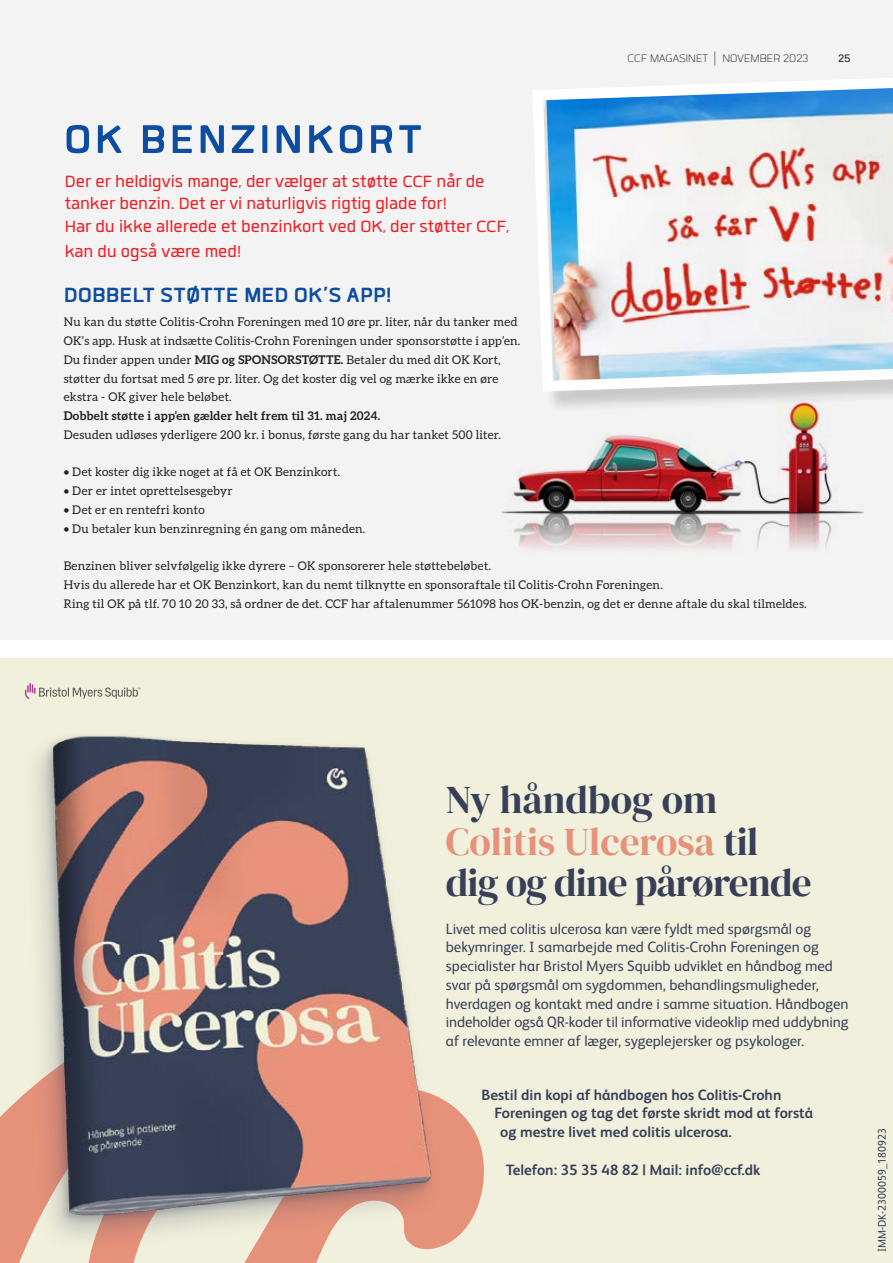
<style>
.page{position:relative;width:893px;height:1263px;background:#fff}
.page>*{position:absolute;margin:0;border:0;box-sizing:border-box;transform-origin:0 0}
.RUBRIK{font:700 55.5px "Quan";letter-spacing:.05em;color:#0d4da1}
.t1{font:39.3px/41.1px "DM Serif Display";letter-spacing:-.005em;color:#384059}
.RUBRIK-2{font:700 28.5px "Quan";letter-spacing:-.005em;color:#0d4da1}
.RUBRIK-3{font:22.5px/22.5px "Quan";color:#ee1d23}
.t2{font:15px/18.8px "BMS Humanity";color:#384059}
.t3{font:700 15px "BMS Humanity";color:#384059}
.t4{font:300 15px "Quan";color:#231f20}
.t5{font:15px "Quan";color:#231f20}
.BRØD_u_indryk{font:12px "Aleo";letter-spacing:.02em;color:#231f20}
.BRØD_u_indryk-2{font:700 12px "Aleo";letter-spacing:.02em;color:#231f20}
.t6{font:11.25px "BMS Humanity";color:#384059;scale:.96 1}
.s1{font-size:22.5px}
.s2{font-weight:700}
.s3{color:#e6917a}
</style>
<div class="page">
<div style="left:0;top:0;width:893px;height:640px;background:#f3f3f3"></div>
<div style="left:0;top:658px;width:893px;height:605px;background:#f1f0dc"></div>
<svg style="left:0;top:1105px;width:484px;height:158px;fill:#e6917a"></svg>
<div style="left:21px;top:729px;width:422px;height:524px;background:#384059;opacity:.22"></div>
<img style="left:12px;top:729px;width:445px;height:507px">
<div style="left:43px;top:732px;width:393px;height:494px;background:#384059;opacity:.27"></div>
<svg style="left:25px;top:683px;width:115px;height:16px"></svg>
<img style="left:533px;top:78px;width:360px;height:318px">
<img style="left:501px;top:384px;width:377px;height:166px">
<p class="RUBRIK" style="left:64px;top:112px;width:359px">OK BENZINKORT</p>
<p class="RUBRIK-3" style="left:65px;top:170px;width:421px">Der er heldigvis mange, der vælger at støtte CCF når de tanker benzin. Det er vi naturligvis rigtig glade for!</p>
<p class="RUBRIK-3" style="left:65px;top:213px;width:446px;line-height:25.5px">Har du ikke allerede et benzinkort ved OK, der støtter CCF, kan du også være med!</p>
<p class="RUBRIK-2" style="left:64px;top:281px;width:330px">DOBBELT STØTTE MED OK’S APP!</p>
<p class="t4" style="left:628px;top:52px;width:183px">CCF MAGASINET <span class="s1">|</span> NOVEMBER 2023</p>
<p class="t5" style="left:838px;top:52px;width:14px">25</p>
<p class="BRØD_u_indryk" style="left:64px;top:315px;width:455px">Nu kan du støtte Colitis-Crohn Foreningen med 10 øre pr. liter, når du tanker med</p>
<p class="BRØD_u_indryk" style="left:64px;top:334px;width:458px">OK’s app. Husk at indsætte Colitis-Crohn Foreningen under sponsorstøtte i app’en.</p>
<p class="BRØD_u_indryk" style="left:64px;top:353px;width:438px">Du finder appen under <span class="s2">MIG og SPONSORSTØTTE.</span> Betaler du med dit OK Kort,</p>
<p class="BRØD_u_indryk" style="left:64px;top:372px;width:436px">støtter du fortsat med 5 øre pr. liter. Og det koster dig vel og mærke ikke en øre</p>
<p class="BRØD_u_indryk" style="left:64px;top:390px;width:170px">ekstra - OK giver hele beløbet.</p>
<p class="BRØD_u_indryk-2" style="left:64px;top:409px;width:318px">Dobbelt støtte i app’en gælder helt frem til 31. maj 2024.</p>
<p class="BRØD_u_indryk" style="left:64px;top:428px;width:439px">Desuden udløses yderligere 200 kr. i bonus, første gang du har tanket 500 liter.</p>
<p class="BRØD_u_indryk" style="left:64px;top:465px;width:278px">• Det koster dig ikke noget at få et OK Benzinkort.</p>
<p class="BRØD_u_indryk" style="left:64px;top:484px;width:170px">• Der er intet oprettelsesgebyr</p>
<p class="BRØD_u_indryk" style="left:64px;top:503px;width:143px">• Det er en rentefri konto</p>
<p class="BRØD_u_indryk" style="left:64px;top:522px;width:303px">• Du betaler kun benzinregning én gang om måneden.</p>
<p class="BRØD_u_indryk" style="left:64px;top:559px;width:429px">Benzinen bliver selvfølgelig ikke dyrere – OK sponsorerer hele støttebeløbet.</p>
<p class="BRØD_u_indryk" style="left:64px;top:578px;width:601px">Hvis du allerede har et OK Benzinkort, kan du nemt tilknytte en sponsoraftale til Colitis-Crohn Foreningen.</p>
<p class="BRØD_u_indryk" style="left:64px;top:597px;width:744px">Ring til OK på tlf. 70 10 20 33, så ordner de det. CCF har aftalenummer 561098 hos OK-benzin, og det er denne aftale du skal tilmeldes.</p>
<h2 class="t1" style="left:446px;top:780px;width:367px">Ny håndbog om<br><span class="s3">Colitis Ulcerosa</span> til dig og dine pårørende</h2>
<p class="t2" style="left:446px;top:918px;width:404px">Livet med colitis ulcerosa kan være fyldt med spørgsmål og bekymringer. I samarbejde med Colitis-Crohn Foreningen og specialister har Bristol Myers Squibb udviklet en håndbog med svar på spørgsmål om sygdommen, behandlingsmuligheder, hverdagen og kontakt med andre i samme situation. Håndbogen indeholder også QR-koder til informative videoklip med uddybning af relevante emner af læger, sygeplejersker og psykologer.</p>
<p class="t3" style="left:481px;top:1084px;width:302px">Bestil din kopi af håndbogen hos Colitis-Crohn</p>
<p class="t3" style="left:494px;top:1103px;width:320px">Foreningen og tag det første skridt mod at forstå</p>
<p class="t3" style="left:500px;top:1121px;width:233px">og mestre livet med colitis ulcerosa.</p>
<p class="t3" style="left:506px;top:1159px;width:256px">Telefon: 35 35 48 82 | Mail: info@ccf.dk</p>
<p class="t6" style="left:874px;top:1252px;width:130px;rotate:-90deg">IMM-DK-2300059_180923</p>
</div>
